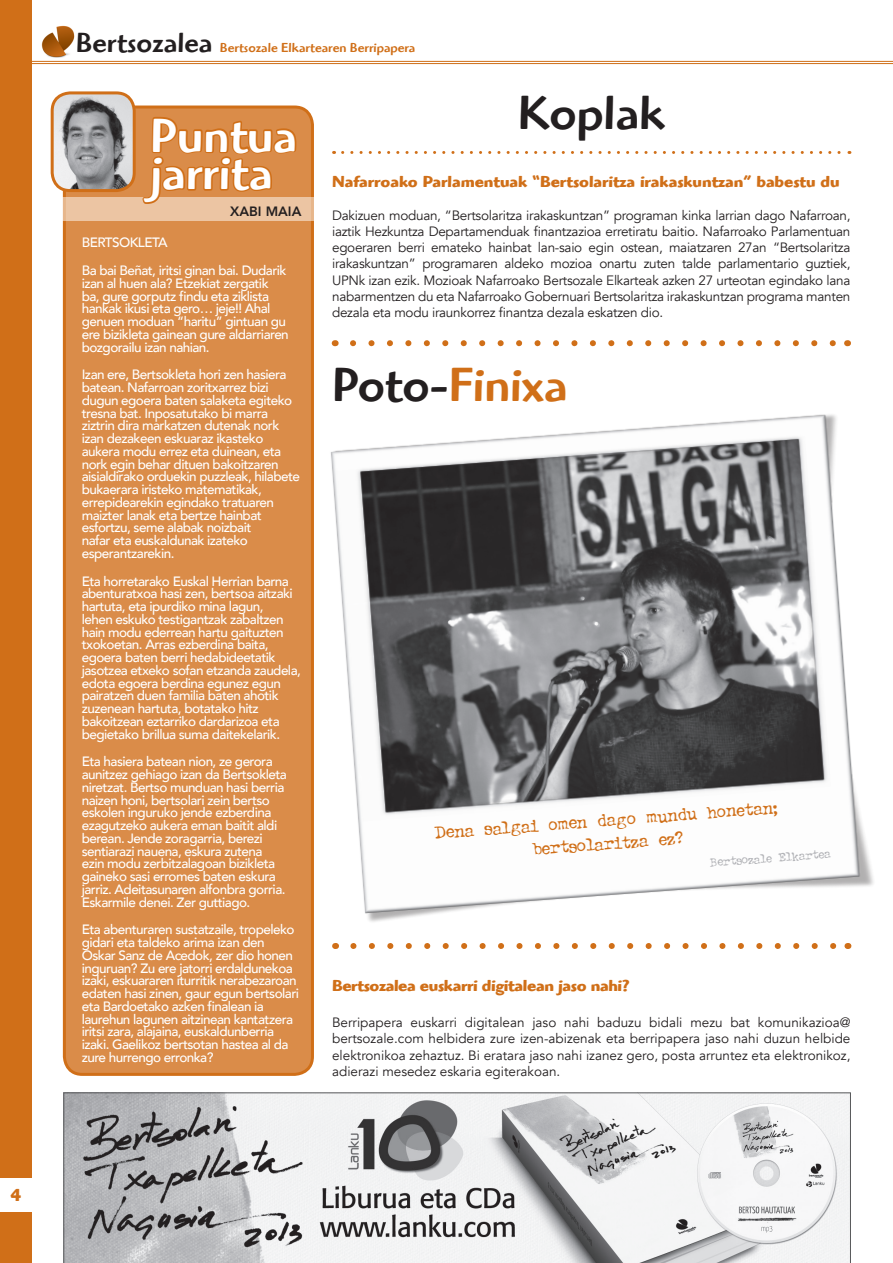
<style>
.page{position:relative;width:893px;height:1263px;background:#fff}
.page>*{position:absolute;margin:0;border:0;box-sizing:border-box;transform-origin:0 0}
.t1{font:500 49.5px "Highlander Std";color:#fff}
.t2{font:500 49.5px "Highlander Std";color:#d06f18}
.t3{font:500 49.5px "Highlander Std";color:#231f20}
.t4{font:19.5px "Typewriter Oldstyle";color:#d06f18}
.t5{font:700 18px "Highlander Std";color:#d06f18}
.t6{font:700 16.5px "Highlander Std";color:#d06f18}
.t7{font:700 16.5px "Highlander Std";letter-spacing:-.02em;color:#d06f18}
.t8{font:500 13.5px/12.8px "Avenir";letter-spacing:-.04em;color:#fff}
.t9{font:13.5px/16.2px "Avenir";letter-spacing:-.02em;color:#231f20;text-align:justify}
.t10{font:500 13.5px "Highlander Std";color:#d06f18}
.t11{font:13.5px "Typewriter Oldstyle";color:#b2b3b7}
.t12{font:800 13.5px "Avenir";color:#231f20}
.s1{font-size:28.65px;color:#231f20}
.s2{color:#231f20}
</style>
<div class="page">
<div style="left:0;top:0;width:32px;height:1263px;background:#d06f18"></div>
<img style="left:41px;top:25px;width:34px;height:33px">
<hr style="left:0;top:61px;width:893px;height:1px;background:#d06f18">
<hr style="left:0;top:63px;width:893px;height:1px;background:#d06f18">
<div style="left:0;top:1178px;width:32px;height:33px;background:#fff"></div>
<div style="left:64px;top:107px;width:248px;height:967px;background:#da8c49;border-radius:18px"></div>
<div style="left:63px;top:106px;width:251px;height:970px;border:3px solid #d06f18;border-radius:18px"></div>
<div style="left:62px;top:197px;width:252px;height:24px;background:#ecc5a3"></div>
<img style="left:52px;top:95px;width:80px;height:96px">
<div style="left:51px;top:91px;width:85px;height:101px;border:3px solid #d06f18;border-radius:18px"></div>
<svg style="left:140px;top:117px;width:159px;height:90px"></svg>
<svg style="left:343px;top:151px;width:507px;height:3px"></svg>
<svg style="left:353px;top:340px;width:483px;height:6px"></svg>
<img style="left:310px;top:369px;width:564px;height:595px">
<svg style="left:63px;top:1092px;width:788px;height:171px"></svg>
<p class="t5" style="left:11px;top:1184px;width:12px">4</p>
<p class="t10" style="left:76px;top:40px;width:341px"><span class="s1">Bertsozalea</span> Bertsozale Elkartearen Berripapera</p>
<p class="t1" style="left:150px;top:107px;width:148px">Puntua</p>
<p class="t1" style="left:150px;top:144px;width:124px">jarrita</p>
<p class="t12" style="left:230px;top:199px;width:73px">XABI MAIA</p>
<p class="t8" style="left:82px;top:236px;width:87px">BERTSOKLETA</p>
<p class="t8" style="left:82px;top:263px;width:209px">Ba bai Beñat, iritsi ginan bai. Dudarik izan al huen ala? Etzekiat zergatik ba, gure gorputz findu eta ziklista hankak ikusi eta gero… jeje!! Ahal genuen moduan “haritu” gintuan gu ere bizikleta gainean gure aldarriaren bozgorailu izan nahian.</p>
<p class="t8" style="left:82px;top:368px;width:220px">Izan ere, Bertsokleta hori zen hasiera batean. Nafarroan zoritxarrez bizi dugun egoera baten salaketa egiteko tresna bat. Inposatutako bi marra ziztrin dira markatzen dutenak nork izan dezakeen eskuaraz ikasteko aukera modu errez eta duinean, eta nork egin behar dituen bakoitzaren aisialdirako orduekin puzzleak, hilabete bukaerara iristeko matematikak, errepidearekin egindako tratuaren maizter lanak eta bertze hainbat esfortzu, seme alabak noizbait<br>nafar eta euskaldunak izateko esperantzarekin.</p>
<p class="t8" style="left:82px;top:574px;width:221px">Eta horretarako Euskal Herrian barna abenturatxoa hasi zen, bertsoa aitzaki hartuta, eta ipurdiko mina lagun,<br>lehen eskuko testigantzak zabaltzen hain modu ederrean hartu gaituzten txokoetan. Arras ezberdina baita, egoera baten berri hedabideetatik jasotzea etxeko sofan etzanda zaudela, edota egoera berdina egunez egun pairatzen duen familia baten ahotik zuzenean hartuta, botatako hitz bakoitzean eztarriko dardarizoa eta begietako brillua suma daitekelarik.</p>
<p class="t8" style="left:82px;top:755px;width:207px">Eta hasiera batean nion, ze gerora aunitzez gehiago izan da Bertsokleta niretzat. Bertso munduan hasi berria naizen honi, bertsolari zein bertso eskolen inguruko jende ezberdina ezagutzeko aukera eman baitit aldi berean. Jende zoragarria, berezi sentiarazi nauena, eskura zutena ezin modu zerbitzalagoan bizikleta gaineko sasi erromes baten eskura jarriz. Adeitasunaren alfonbra gorria.<br>Eskarmile denei. Zer guttiago.</p>
<p class="t8" style="left:82px;top:923px;width:219px">Eta abenturaren sustatzaile, tropeleko gidari eta taldeko arima izan den Oskar Sanz de Acedok, zer dio honen inguruan? Zu ere jatorri erdaldunekoa izaki, eskuararen iturritik nerabezaroan edaten hasi zinen, gaur egun bertsolari eta Bardoetako azken finalean ia laurehun lagunen aitzinean kantatzera iritsi zara, alajaina, euskaldunberria izaki. Gaelikoz bertsotan hastea al da zure hurrengo erronka?</p>
<p class="t3" style="left:518px;top:84px;width:149px">Koplak</p>
<p class="t6" style="left:332px;top:172px;width:509px">Nafarroako Parlamentuak “Bertsolaritza irakaskuntzan” babestu du</p>
<p class="t9" style="left:332px;top:207px;width:520px">Dakizuen moduan, “Bertsolaritza irakaskuntzan” programan kinka larrian dago Nafarroan, iaztik Hezkuntza Departamenduak finantzazioa erretiratu baitio. Nafarroako Parlamentuan egoeraren berri emateko hainbat lan-saio egin ostean, maiatzaren 27an “Bertsolaritza irakaskuntzan” programaren aldeko mozioa onartu zuten talde parlamentario guztiek, UPNk izan ezik. Mozioak Nafarroako Bertsozale Elkarteak azken 27 urteotan egindako lana nabarmentzen du eta Nafarroako Gobernuari Bertsolaritza irakaskuntzan programa manten dezala eta modu iraunkorrez finantza dezala eskatzen dio.</p>
<p class="t2" style="left:332px;top:357px;width:237px"><span class="s2">Poto-</span>Finixa</p>
<p class="t4" style="left:434px;top:821px;width:345px;rotate:-4deg">Dena salgai omen dago mundu honetan;</p>
<p class="t4" style="left:532px;top:838px;width:153px;rotate:-4deg">bertsolaritza ez?</p>
<p class="t11" style="left:709px;top:855px;width:123px;rotate:-4deg">Bertsozale Elkartea</p>
<p class="t7" style="left:332px;top:976px;width:299px">Bertsozalea euskarri digitalean jaso nahi?</p>
<p class="t9" style="left:332px;top:1015px;width:520px">Berripapera euskarri digitalean jaso nahi baduzu bidali mezu bat komunikazioa@ bertsozale.com helbidera zure izen-abizenak eta berripapera jaso nahi duzun helbide elektronikoa zehaztuz. Bi eratara jaso nahi izanez gero, posta arruntez eta elektronikoz, adierazi mesedez eskaria egiterakoan.</p>
</div>
